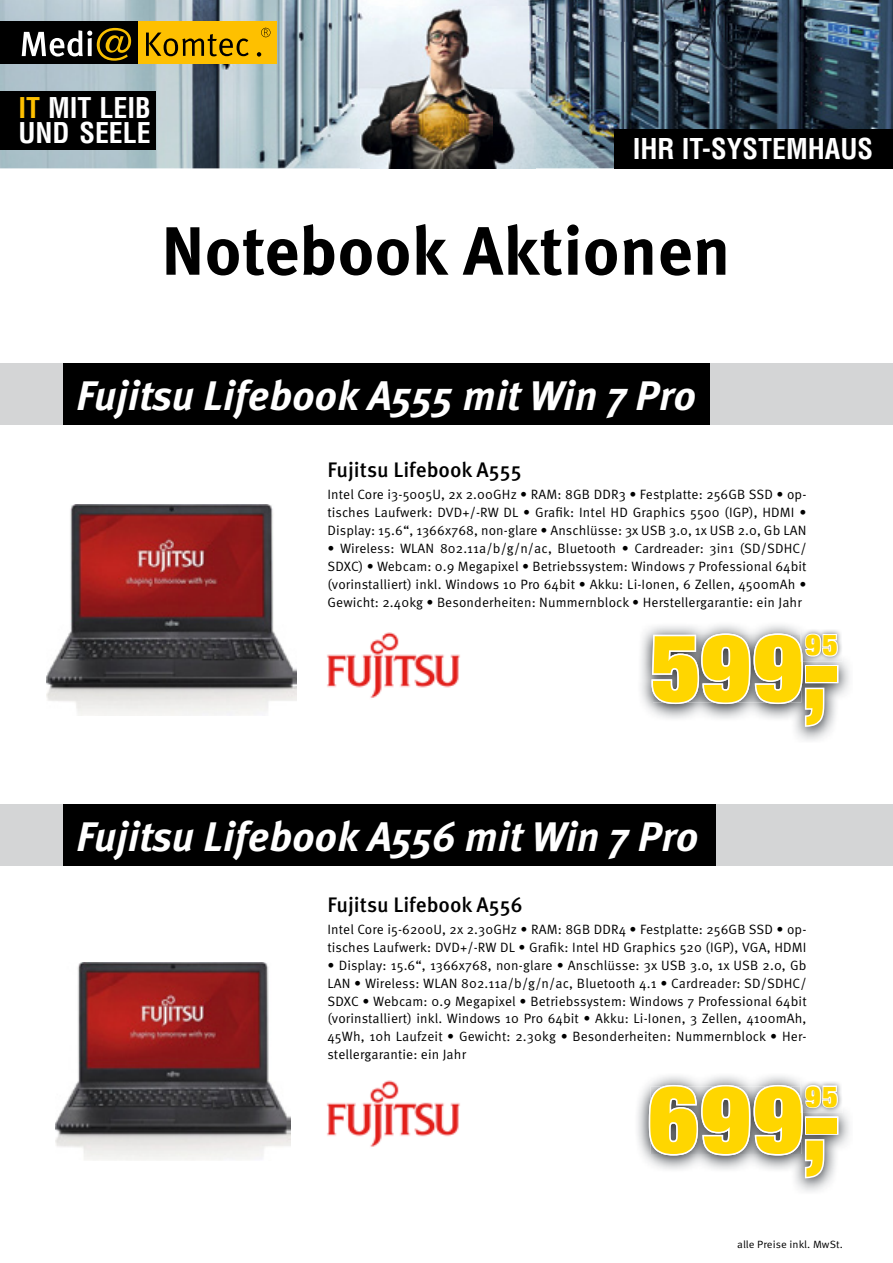
<style>
.page{position:relative;width:893px;height:1263px;background:#fff}
.page>*{position:absolute;margin:0;border:0;box-sizing:border-box;transform-origin:0 0}
.t1{font:900 condensed 93.6px "Helvetica Neue LT Com";letter-spacing:.04em;color:#ffd600}
.t2{font:700 68.25px "Meta OT";color:#000}
.t3{font:italic 700 41.25px "Meta OT";color:#fff}
.t4{font:900 condensed 28.95px "Helvetica Neue LT Com";color:#ffd600}
.t5{font:700 condensed 28.05px "Helvetica LT Std";color:#fff}
.t6{font:700 condensed 27.9px/25.5px "Helvetica LT Std";color:#fff}
.t7{font:500 21px "Meta OT";color:#000}
.t8{font:13.5px/18px "Meta OT";letter-spacing:.01em;color:#000;text-align:justify}
.t9{font:10.5px "Meta OT";letter-spacing:.005em;color:#000;scale:1.05 1}
.s1{color:#fec000}
</style>
<div class="page">
<img style="left:47px;top:505px;width:250px;height:210px">
<img style="left:327px;top:632px;width:133px;height:66px">
<img style="left:327px;top:1080px;width:133px;height:67px">
<div style="left:0;top:364px;width:893px;height:61px;background:#d4d5d6"></div>
<div style="left:64px;top:364px;width:646px;height:61px;background:#000"></div>
<img style="left:0;top:0;width:366px;height:168px">
<img style="left:425px;top:0;width:468px;height:42px">
<img style="left:536px;top:42px;width:357px;height:126px">
<img style="left:367px;top:168px;width:159px;height:1px">
<img style="left:361px;top:7px;width:175px;height:161px">
<div style="left:0;top:21px;width:36px;height:42px;background:#000"></div>
<div style="left:16px;top:21px;width:122px;height:42px;background:#000"></div>
<svg style="left:22px;top:28px;width:109px;height:33px"></svg>
<svg style="left:138px;top:21px;width:138px;height:42px"></svg>
<div style="left:0;top:91px;width:156px;height:58px;background:#000"></div>
<div style="left:615px;top:129px;width:278px;height:39px;background:#000"></div>
<div style="left:0;top:804px;width:893px;height:62px;background:#d4d5d6"></div>
<div style="left:64px;top:804px;width:652px;height:62px;background:#000"></div>
<img style="left:637px;top:1076px;width:213px;height:116px">
<img style="left:800px;top:1080px;width:42px;height:33px">
<svg style="left:649px;top:1083px;width:190px;height:97px"></svg>
<img style="left:640px;top:625px;width:210px;height:116px">
<img style="left:800px;top:629px;width:42px;height:32px">
<svg style="left:651px;top:632px;width:188px;height:96px"></svg>
<img style="left:56px;top:962px;width:235px;height:198px">
<h3 class="t6" style="left:18px;top:95px;width:134px"><span class="s1">IT</span> MIT LEIB<br>UND SEELE</h3>
<h3 class="t5" style="left:633px;top:131px;width:242px">IHR IT-SYSTEMHAUS</h3>
<h2 class="t2" style="left:161px;top:208px;width:571px">Notebook Aktionen</h2>
<h3 class="t3" style="left:77px;top:369px;width:621px">Fujitsu Lifebook A555 mit Win 7 Pro</h3>
<h3 class="t7" style="left:327px;top:457px;width:196px">Fujitsu Lifebook A555</h3>
<p class="t8" style="left:327px;top:485px;width:481px">Intel Core i3-5005U, 2x 2.00GHz • RAM: 8GB DDR3 • Festplatte: 256GB SSD • op&shy;tisches Laufwerk: DVD+/-RW DL • Grafik: Intel HD Graphics 5500 (IGP), HDMI • Display: 15.6“, 1366x768, non-glare • Anschlüsse: 3x USB 3.0, 1x USB 2.0, Gb LAN</p>
<p class="t8" style="left:327px;top:539px;width:481px">• Wireless: WLAN 802.11a/b/g/n/ac, Bluetooth • Cardreader: 3in1 (SD/SDHC/ SDXC) • Webcam: 0.9 Megapixel • Betriebssystem: Windows 7 Professional 64bit (vorinstalliert) inkl. Windows 10 Pro 64bit • Akku: Li-Ionen, 6 Zellen, 4500mAh • Gewicht: 2.40kg • Besonderheiten: Nummernblock • Herstellergarantie: ein Jahr</p>
<h3 class="t4" style="left:806px;top:626px;width:33px">95</h3>
<h1 class="t1" style="left:651px;top:609px;width:189px">599,-</h1>
<h3 class="t3" style="left:77px;top:810px;width:623px">Fujitsu Lifebook A556 mit Win 7 Pro</h3>
<h3 class="t7" style="left:327px;top:892px;width:197px">Fujitsu Lifebook A556</h3>
<p class="t8" style="left:327px;top:920px;width:481px">Intel Core i5-6200U, 2x 2.30GHz • RAM: 8GB DDR4 • Festplatte: 256GB SSD • op&shy;tisches Laufwerk: DVD+/-RW DL • Grafik: Intel HD Graphics 520 (IGP), VGA, HDMI</p>
<p class="t8" style="left:327px;top:956px;width:481px">• Display: 15.6“, 1366x768, non-glare • Anschlüsse: 3x USB 3.0, 1x USB 2.0, Gb LAN • Wireless: WLAN 802.11a/b/g/n/ac, Bluetooth 4.1 • Cardreader: SD/SDHC/ SDXC • Webcam: 0.9 Megapixel • Betriebssystem: Windows 7 Professional 64bit (vorinstalliert) inkl. Windows 10 Pro 64bit • Akku: Li-Ionen, 3 Zellen, 4100mAh, 45Wh, 10h Laufzeit • Gewicht: 2.30kg • Besonderheiten: Nummernblock • Her&shy;stellergarantie: ein Jahr</p>
<h3 class="t4" style="left:806px;top:1078px;width:33px">95</h3>
<h1 class="t1" style="left:649px;top:1060px;width:191px">699,-</h1>
<p class="t9" style="left:737px;top:1238px;width:102px">alle Preise inkl. MwSt.</p>
</div>
